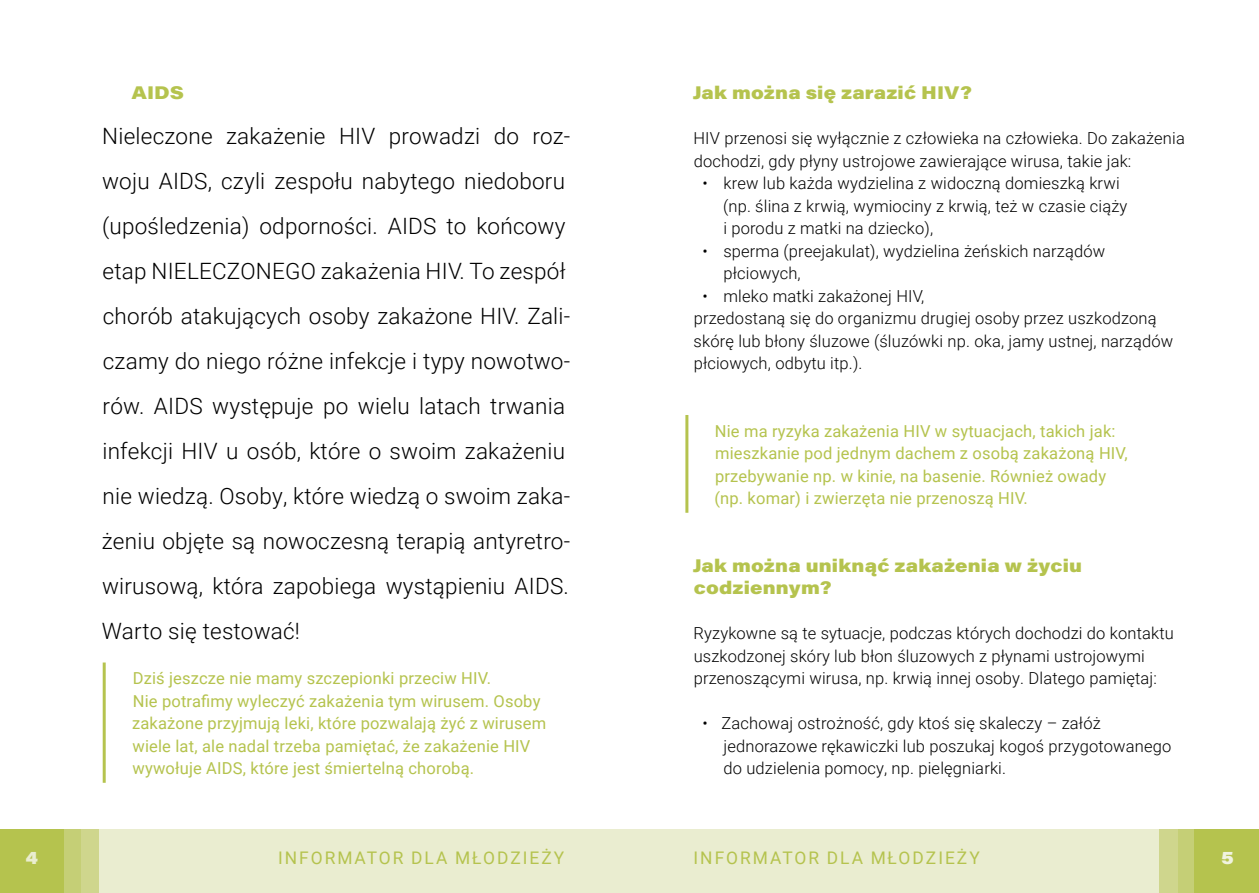
<style>
.page{position:relative;width:1259px;height:893px;background:#fff}
.page>*{position:absolute;margin:0;border:0;box-sizing:border-box;transform-origin:0 0}
.t1{font:300 22.5px/45px "Roboto";letter-spacing:.01em;color:#000}
.t2{font:900 18px/22.5px "Acumin Pro Wide";letter-spacing:.01em;color:#b5c34e}
.t3{font:900 18px "Acumin Pro Wide";color:#eaedd0}
.t4{font:900 18px "Acumin Pro Wide";color:#f0f3df}
.t5{font:17.4px "Roboto";letter-spacing:.115em;color:#b5c34e}
.t6{font:300 16.5px/22.5px "Roboto";letter-spacing:.01em;color:#000}
.t7{font:16.5px/22.5px "Roboto";letter-spacing:.01em;color:#b5c34e}
</style>
<div class="page">
<hr style="left:685px;top:415px;width:3px;height:98px;background:#b5c34e">
<div style="left:0;top:829px;width:1259px;height:64px;background:#eaedd0"></div>
<div style="left:80px;top:829px;width:19px;height:64px;background:#cfd68d"></div>
<div style="left:1159px;top:829px;width:19px;height:64px;background:#cfd68d"></div>
<div style="left:64px;top:829px;width:16px;height:64px;background:#c5cf76"></div>
<div style="left:1178px;top:829px;width:16px;height:64px;background:#c5cf76"></div>
<div style="left:0;top:829px;width:64px;height:64px;background:#b5c34e"></div>
<div style="left:1194px;top:829px;width:65px;height:64px;background:#b5c34e"></div>
<hr style="left:103px;top:662px;width:3px;height:121px;background:#b5c34e">
<p class="t2" style="left:132px;top:80px;width:54px">AIDS</p>
<p class="t1" style="left:102px;top:113px;width:470px">Nieleczone zakażenie HIV prowadzi do roz&shy;woju AIDS, czyli zespołu nabytego niedoboru (upośledzenia) odporności. AIDS to końcowy etap NIELECZONEGO zakażenia HIV. To zespół chorób atakujących osoby zakażone HIV. Zali&shy;czamy do niego różne infekcje i typy nowotwo&shy;rów. AIDS występuje po wielu latach trwania infekcji HIV u osób, które o swoim zakażeniu nie wiedzą. Osoby, które wiedzą o swoim zaka&shy;żeniu objęte są nowoczesną terapią antyretro&shy;wirusową, która zapobiega wystąpieniu AIDS.<br>Warto się testować!</p>
<p class="t7" style="left:132px;top:666px;width:415px">Dziś jeszcze nie mamy szczepionki przeciw HIV.<br>Nie potrafimy wyleczyć zakażenia tym wirusem. Osoby zakażone przyjmują leki, które pozwalają żyć z wirusem wiele lat, ale nadal trzeba pamiętać, że zakażenie HIV wywołuje AIDS, które jest śmiertelną chorobą.</p>
<p class="t2" style="left:693px;top:80px;width:281px">Jak można się zarazić HIV?</p>
<p class="t6" style="left:693px;top:126px;width:493px">HIV przenosi się wyłącznie z człowieka na człowieka. Do zakażenia dochodzi, gdy płyny ustrojowe zawierające wirusa, takie jak:</p>
<p class="t6" style="left:723px;top:171px;width:406px;text-indent:-20px">• krew lub każda wydzielina z widoczną domieszką krwi (np. ślina z krwią, wymiociny z krwią, też w czasie ciąży i porodu z matki na dziecko),</p>
<p class="t6" style="left:723px;top:239px;width:383px;text-indent:-21px">• sperma (preejakulat), wydzielina żeńskich narządów płciowych,</p>
<p class="t6" style="left:693px;top:284px;width:481px;text-indent:9px">• mleko matki zakażonej HIV,<br>przedostaną się do organizmu drugiej osoby przez uszkodzoną skórę lub błony śluzowe (śluzówki np. oka, jamy ustnej, narządów płciowych, odbytu itp.).</p>
<p class="t7" style="left:714px;top:419px;width:415px">Nie ma ryzyka zakażenia HIV w sytuacjach, takich jak: mieszkanie pod jednym dachem z osobą zakażoną HIV, przebywanie np. w kinie, na basenie. Również owady (np. komar) i zwierzęta nie przenoszą HIV.</p>
<p class="t2" style="left:693px;top:553px;width:391px">Jak można uniknąć zakażenia w życiu codziennym?</p>
<p class="t6" style="left:693px;top:621px;width:482px">Ryzykowne są te sytuacje, podczas których dochodzi do kontaktu uszkodzonej skóry lub błon śluzowych z płynami ustrojowymi przenoszącymi wirusa, np. krwią innej osoby. Dlatego pamiętaj:</p>
<p class="t6" style="left:723px;top:711px;width:449px;text-indent:-21px">• Zachowaj ostrożność, gdy ktoś się skaleczy – załóż jednorazowe rękawiczki lub poszukaj kogoś przygotowanego do udzielenia pomocy, np. pielęgniarki.</p>
<p class="t3" style="left:25px;top:844px;width:14px">4</p>
<p class="t5" style="left:278px;top:846px;width:288px">INFORMATOR DLA MŁODZIEŻY</p>
<p class="t5" style="left:693px;top:846px;width:288px">INFORMATOR DLA MŁODZIEŻY</p>
<p class="t4" style="left:1221px;top:844px;width:14px">5</p>
</div>
